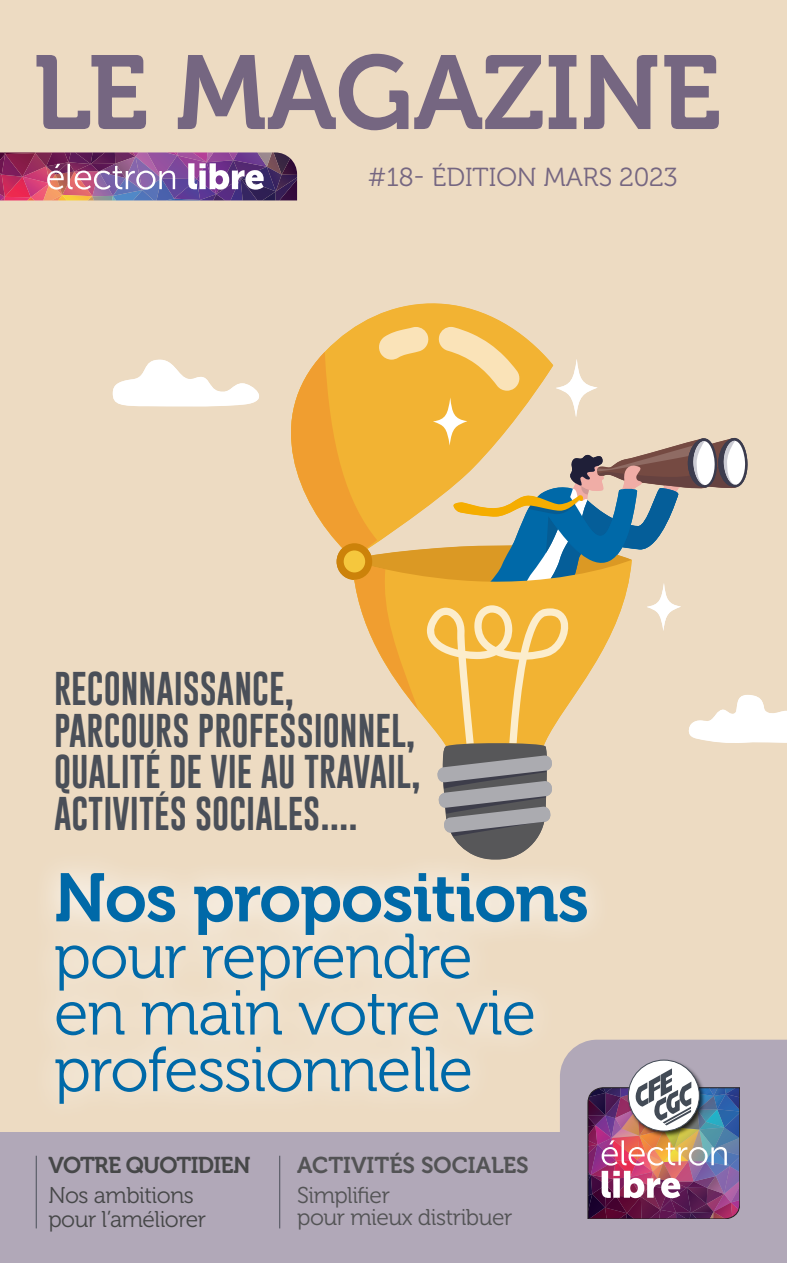
<style>
.page{position:relative;width:787px;height:1263px;background:#eddbc2}
.page>*{position:absolute;margin:0;border:0;box-sizing:border-box;transform-origin:0 0}
.t1{font:104.25px "Museo 700";color:#756681}
.t2{font:67.95px "Museo 700";letter-spacing:-.02em;color:#0069a8}
.t3{font:63.15px/56.6px "Museo 300";letter-spacing:-.02em;color:#0069a8}
.t4{font:34.5px "Gobold";color:#4a4f58}
.t5{font:25.95px "Museo 300";color:#756681}
.t6{font:22.8px/22.5px "Museo 300";letter-spacing:-.02em;color:#535355}
.t7{font:22.8px/24.2px "Museo 300";letter-spacing:-.02em;color:#464748}
.t8{font:22.8px "Museo 700";color:#535355}
.t9{font:22.8px "Museo 700";letter-spacing:-.03em;color:#464748}
</style>
<div class="page">
<svg style="left:355px;top:303px;width:155px;height:24px;fill:#f2b333"></svg>
<svg style="left:112px;top:327px;width:675px;height:519px"></svg>
<svg style="left:433px;top:397px;width:34px;height:49px"></svg>
<svg style="left:646px;top:583px;width:35px;height:48px"></svg>
<svg style="left:555px;top:359px;width:42px;height:58px"></svg>
<img style="left:0;top:152px;width:297px;height:49px">
<div style="left:560px;top:1040px;width:227px;height:93px;background:#b1a8b8"></div>
<div style="left:0;top:1133px;width:787px;height:130px;background:#b1a8b8"></div>
<img style="left:625px;top:1060px;width:83px;height:8px">
<svg style="left:628px;top:1060px;width:71px;height:71px"></svg>
<img style="left:588px;top:1068px;width:152px;height:151px">
<div style="left:30px;top:846px;width:583px;height:282px;background:#fff;opacity:.96"></div>
<hr style="left:36px;top:1156px;width:1px;height:72px;background:#4a4f58">
<hr style="left:279px;top:1156px;width:1px;height:72px;background:#4a4f58">
<p class="t1" style="left:33px;top:35px;width:689px">LE MAGAZINE</p>
<p class="t5" style="left:368px;top:163px;width:311px">#18- ÉDITION MARS 2023</p>
<p class="t4" style="left:54px;top:667px;width:242px">RECONNAISSANCE,</p>
<p class="t4" style="left:54px;top:708px;width:363px">PARCOURS PROFESSIONNEL,</p>
<p class="t4" style="left:54px;top:750px;width:368px">QUALITÉ DE VIE AU TRAVAIL,</p>
<p class="t4" style="left:54px;top:791px;width:305px">ACTIVITÉS SOCIALES....</p>
<p class="t2" style="left:54px;top:860px;width:536px">Nos propositions</p>
<p class="t3" style="left:54px;top:929px;width:484px">pour reprendre en main votre vie professionnelle</p>
<p class="t9" style="left:48px;top:1152px;width:204px">VOTRE QUOTIDIEN</p>
<p class="t7" style="left:48px;top:1183px;width:159px">Nos ambitions pour l’améliorer</p>
<p class="t8" style="left:297px;top:1152px;width:233px">ACTIVITÉS SOCIALES</p>
<p class="t6" style="left:297px;top:1184px;width:217px">Simplifier<br>pour mieux distribuer</p>
</div>
